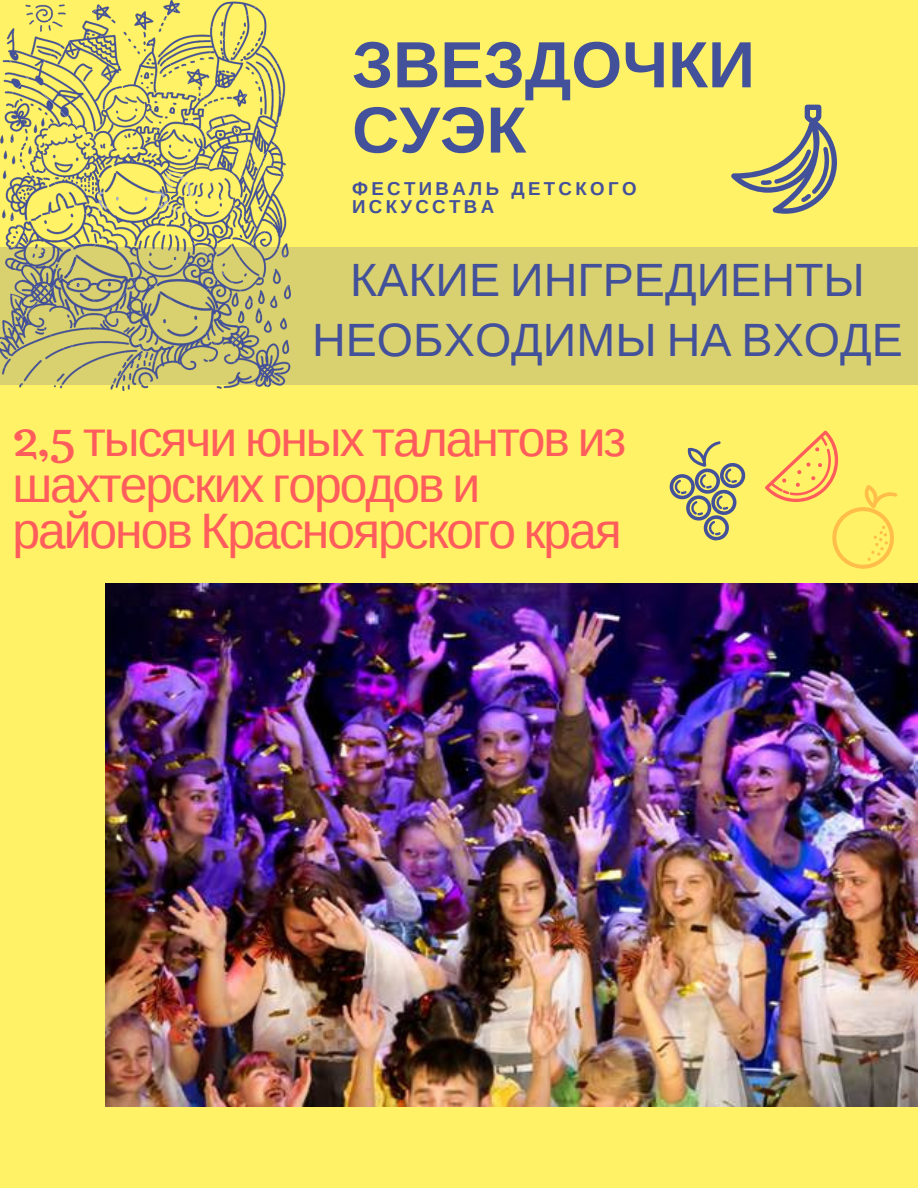
<style>
.page{position:relative;width:918px;height:1188px;background:#fff266}
.page>*{position:absolute;margin:0;border:0;box-sizing:border-box;transform-origin:0 0}
.t1{font:700 65.4px/65.2px "Liberation Sans";color:#43509a}
.t2{font:49.8px/46.2px "Liberation Sans";letter-spacing:-.04em;color:#ff5c5c}
.t3{font:46.65px/60.8px "Liberation Sans";color:#43509a;text-align:center}
.t4{font:700 18.75px/18px "Liberation Sans";letter-spacing:.18em;color:#43509a}
.s1{font-family:"Trocchi"}
</style>
<div class="page">
<img style="left:0;top:0;width:290px;height:390px">
<svg style="left:0;top:248px;width:918px;height:137px;background:#ccc672"></svg>
<svg style="left:731px;top:105px;width:106px;height:109px"></svg>
<img style="left:106px;top:584px;width:812px;height:523px">
<svg style="left:669px;top:441px;width:77px;height:100px"></svg>
<svg style="left:765px;top:430px;width:132px;height:139px"></svg>
<h1 class="t1" style="left:352px;top:32px;width:404px">ЗВЕЗДОЧКИ<br>СУЭК</h1>
<p class="t4" style="left:352px;top:179px;width:286px">ФЕСТИВАЛЬ ДЕТСКОГО<br>ИСКУССТВА</p>
<p class="t3" style="left:312px;top:249px;width:592px">КАКИЕ ИНГРЕДИЕНТЫ<br>НЕОБХОДИМЫ НА ВХОДЕ</p>
<p class="t2" style="left:12px;top:415px;width:615px"><span class="s1">2,5</span> тысячи юных талантов из шахтерских городов и районов Красноярского края</p>
</div>
